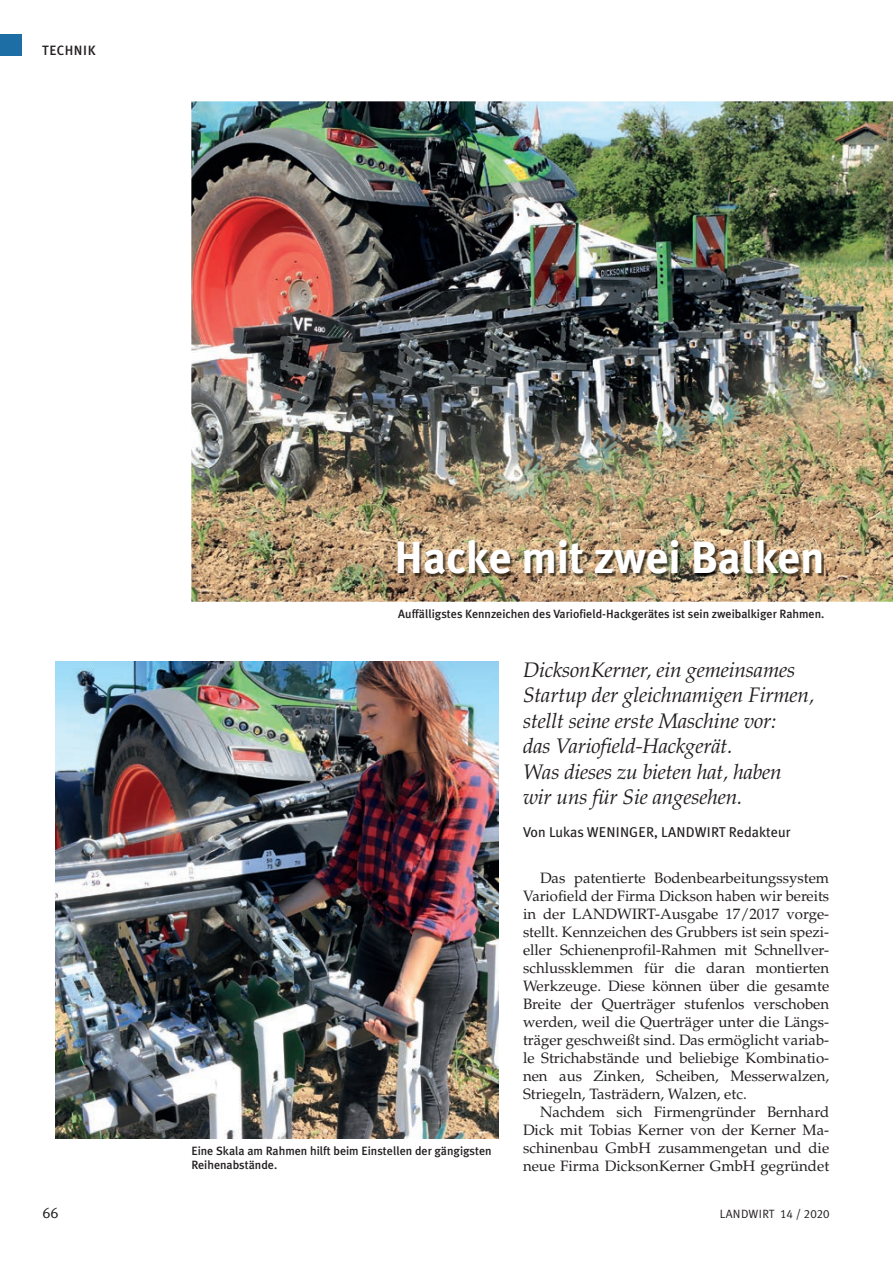
<style>
.page{position:relative;width:893px;height:1263px;background:#fff}
.page>*{position:absolute;margin:0;border:0;box-sizing:border-box;transform-origin:0 0}
.t1{font:700 45px "Meta Plus";letter-spacing:-.005em;color:#fff}
.t2{font:italic 21px/25.5px "Palatino LT Std";letter-spacing:-.01em;color:#231f20}
.t3{font:15px/18px "Palatino LT Std";color:#231f20;text-align:justify}
.t4{font:15px "Meta Plus Lining";color:#231f20}
.t5{font:14.25px "Meta Plus";color:#231f20}
.t6{font:500 13.5px "Meta Plus";letter-spacing:.035em;color:#231f20}
.t7{font:500 12px/14.2px "Meta Plus";color:#231f20}
.t8{font:12px "Meta Plus Lining";color:#231f20}
</style>
<div class="page">
<div style="left:0;top:34px;width:21px;height:21px;background:#1c6ea4"></div>
<img style="left:191px;top:101px;width:702px;height:501px">
<img style="left:398px;top:541px;width:426px;height:36px">
<img style="left:55px;top:661px;width:443px;height:478px">
<p class="t6" style="left:42px;top:43px;width:55px">TECHNIK</p>
<h1 class="t1" style="left:394px;top:532px;width:432px">Hacke mit zwei Balken</h1>
<p class="t7" style="left:398px;top:606px;width:428px">Auffälligstes Kennzeichen des Variofield-Hackgerätes ist sein zweibalkiger Rahmen.</p>
<p class="t7" style="left:191px;top:1143px;width:302px">Eine Skala am Rahmen hilft beim Einstellen der gängigsten<br>Reihenabstände.</p>
<h2 class="t2" style="left:523px;top:657px;width:293px">DicksonKerner, ein gemeinsames<br>Startup der gleichnamigen Firmen, stellt seine erste Maschine vor:<br>das Variofield-Hackgerät.<br>Was dieses zu bieten hat, haben wir uns für Sie angesehen.</h2>
<p class="t5" style="left:523px;top:824px;width:269px">Von Lukas WENINGER, LANDWIRT Redakteur</p>
<p class="t3" style="left:523px;top:869px;width:308px;text-indent:17px">Das patentierte Bodenbearbeitungssystem Variofield der Firma Dickson haben wir bereits in der LANDWIRT-Ausgabe 17/2017 vorge&shy;stellt. Kennzeichen des Grubbers ist sein spezi&shy;eller Schienenprofil-Rahmen mit Schnellver&shy;schlussklemmen für die daran montierten Werkzeuge. Diese können über die gesamte Breite der Querträger stufenlos verschoben werden, weil die Querträger unter die Längs&shy;träger geschweißt sind. Das ermöglicht variab&shy;le Strichabstände und beliebige Kombinatio&shy;nen aus Zinken, Scheiben, Messerwalzen, Striegeln, Tasträdern, Walzen, etc.</p>
<p class="t3" style="left:523px;top:1103px;width:308px;text-indent:17px">Nachdem sich Firmengründer Bernhard Dick mit Tobias Kerner von der Kerner Ma&shy;schinenbau GmbH zusammengetan und die neue Firma DicksonKerner GmbH gegründet</p>
<p class="t4" style="left:43px;top:1204px;width:18px">66</p>
<p class="t8" style="left:720px;top:1207px;width:111px">LANDWIRT 14 / 2020</p>
</div>
